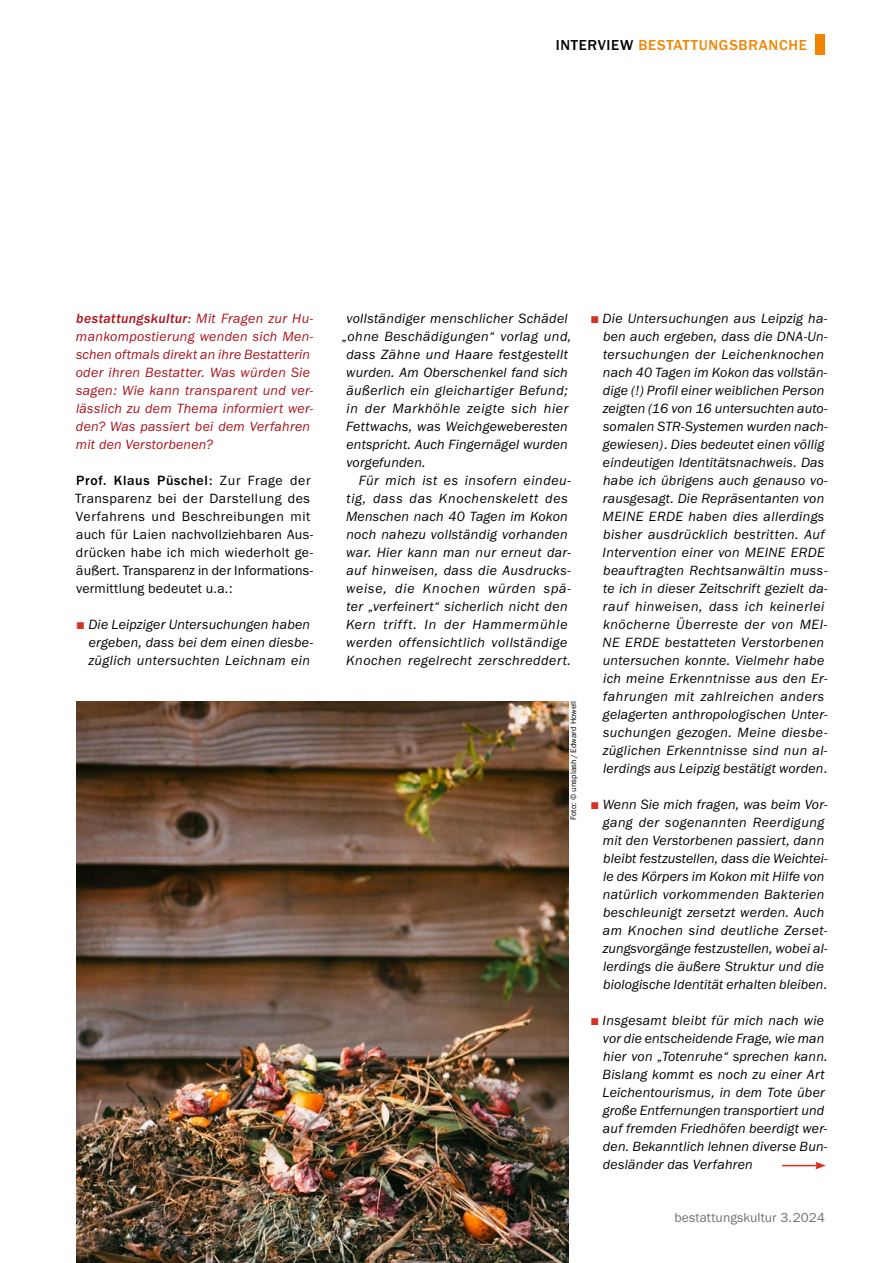
<style>
.page{position:relative;width:893px;height:1263px;background:#fff}
.page>*{position:absolute;margin:0;border:0;box-sizing:border-box;transform-origin:0 0}
.t1{font:500 15px "Franklin Gothic URW";letter-spacing:.045em;color:#f28400}
.t2{font:13.8px/18px "Franklin Gothic URW Boo Ita";letter-spacing:.02em;color:#000}
.t3{font:13.8px/18px "Franklin Gothic URW Boo Ita";letter-spacing:.02em;color:#ad101a}
.t4{font:13.8px/18px "Franklin Gothic URW Boo";letter-spacing:.025em;color:#000}
.t5{font:13.8px "Franklin Gothic URW Boo Ita";letter-spacing:.045em;color:#000}
.t6{font:13.8px "Franklin Gothic URW Boo Ita";letter-spacing:.04em;color:#000}
.t7{font:13.8px "Franklin Gothic URW Med Ita";letter-spacing:.03em;color:#ad101a}
.t8{font:500 13.8px "Franklin Gothic URW";letter-spacing:.05em;color:#000}
.t9{font:13.8px "Franklin Gothic URW Boo Ita";letter-spacing:.055em;color:#000}
.t10{font:13.8px "Franklin Gothic URW Boo Ita";letter-spacing:.06em;color:#000}
.t11{font:13.5px "Franklin Gothic URW Boo";letter-spacing:.01em;color:#6f7070}
.t12{font:8.25px "Franklin Gothic URW Boo";letter-spacing:.01em;color:#000}
.s1{color:#000}
.s2{font-family:"Franklin Gothic URW Boo Ita"}
.s3{font-family:"Franklin Gothic URW Boo";font-weight:400}
.s4{color:#d73121}
.s5{font-family:"Franklin Gothic URW Boo"}
</style>
<div class="page">
<img style="left:77px;top:701px;width:491px;height:562px">
<div style="left:816px;top:34px;width:9px;height:21px;background:#f28400"></div>
<hr style="left:782px;top:1165px;width:36px;height:1px;background:#d73121">
<svg style="left:815px;top:1162px;width:11px;height:7px"></svg>
<p class="t1" style="left:556px;top:35px;width:252px"><span class="s1">INTERVIEW</span> BESTATTUNGSBRANCHE</p>
<p class="t7" style="left:76px;top:310px;width:238px">bestattungskultur: <span class="s2">Mit Fragen zur Hu-</span></p>
<p class="t3" style="left:76px;top:327px;width:239px">mankompostierung wenden sich Men&shy;schen oftmals direkt an ihre Bestatterin oder ihren Bestatter. Was würden Sie sagen: Wie kann transparent und ver&shy;lässlich zu dem Thema informiert wer&shy;den? Was passiert bei dem Verfahren mit den Verstorbenen?</p>
<p class="t8" style="left:76px;top:472px;width:236px">Prof. Klaus Püschel: <span class="s3">Zur Frage der</span></p>
<p class="t4" style="left:75px;top:489px;width:240px">Transparenz bei der Darstellung des Verfahrens und Beschreibungen mit auch für Laien nachvollziehbaren Aus&shy;drücken habe ich mich wiederholt ge&shy;äußert. Transparenz in der Informations&shy;vermittlung bedeutet u.a.:</p>
<p class="t2" style="left:89px;top:615px;width:226px;text-indent:-12px"><span class="s4">■</span> Die Leipziger Untersuchungen haben ergeben, dass bei dem einen diesbe&shy;züglich untersuchten Leichnam ein</p>
<p class="t2" style="left:346px;top:309px;width:223px">vollständiger menschlicher Schädel</p>
<p class="t2" style="left:342px;top:327px;width:231px">„ohne Beschädigungen“ vorlag und,</p>
<p class="t2" style="left:346px;top:345px;width:223px">dass Zähne und Haare festgestellt</p>
<p class="t2" style="left:346px;top:363px;width:223px">wurden. Am Oberschenkel fand sich</p>
<p class="t2" style="left:346px;top:381px;width:223px">äußerlich ein gleichartiger Befund;</p>
<p class="t5" style="left:347px;top:400px;width:223px">in der Markhöhle zeigte sich hier</p>
<p class="t2" style="left:346px;top:417px;width:223px">Fettwachs, was Weichgeweberesten</p>
<p class="t2" style="left:346px;top:435px;width:223px">entspricht. Auch Fingernägel wurden</p>
<p class="t2" style="left:346px;top:453px;width:81px">vorgefunden.</p>
<p class="t5" style="left:359px;top:472px;width:214px">Für mich ist es insofern eindeu-</p>
<p class="t5" style="left:347px;top:490px;width:223px">tig, dass das Knochenskelett des</p>
<p class="t2" style="left:346px;top:507px;width:223px">Menschen nach 40 Tagen im Kokon</p>
<p class="t2" style="left:346px;top:525px;width:223px">noch nahezu vollständig vorhanden</p>
<p class="t2" style="left:346px;top:543px;width:226px">war. Hier kann man nur erneut dar-</p>
<p class="t2" style="left:346px;top:561px;width:226px">auf hinweisen, dass die Ausdrucks-</p>
<p class="t10" style="left:346px;top:580px;width:226px">weise, die Knochen würden spä-</p>
<p class="t2" style="left:347px;top:597px;width:223px">ter „verfeinert“ sicherlich nicht den</p>
<p class="t9" style="left:346px;top:616px;width:223px">Kern trifft. In der Hammermühle</p>
<p class="t6" style="left:346px;top:634px;width:223px">werden offensichtlich vollständige</p>
<p class="t6" style="left:346px;top:652px;width:226px">Knochen regelrecht zerschreddert.</p>
<p class="t12" style="left:568px;top:820px;width:121px;rotate:-90deg">Foto: © unsplash /Edward Howell</p>
<p class="t2" style="left:603px;top:309px;width:226px;text-indent:-11px"><span class="s4">■</span> Die Untersuchungen aus Leipzig ha&shy;ben auch ergeben, dass die DNA-Un&shy;tersuchungen der Leichenknochen nach 40 Tagen im Kokon das vollstän&shy;dige (!) Profil einer weiblichen Person zeigten (16 von 16 untersuchten auto&shy;somalen STR-Systemen wurden nach&shy;gewiesen). Dies bedeutet einen völlig eindeutigen Identitätsnachweis. Das habe ich übrigens auch genauso vo&shy;rausgesagt. Die Repräsentanten von MEINE ERDE haben dies allerdings bisher ausdrücklich bestritten. Auf Intervention einer von MEINE ERDE beauftragten Rechtsanwältin muss&shy;te ich in dieser Zeitschrift gezielt da&shy;rauf hinweisen, dass ich keinerlei knöcherne Überreste der von MEI-NE ERDE bestatteten Verstorbenen untersuchen konnte. Vielmehr habe ich meine Erkenntnisse aus den Er&shy;fahrungen mit zahlreichen anders gelagerten anthropologischen Unter&shy;suchungen gezogen. Meine diesbe&shy;züglichen Erkenntnisse sind nun al&shy;lerdings aus Leipzig bestätigt worden<span class="s5">.</span></p>
<p class="t2" style="left:603px;top:795px;width:226px;text-indent:-12px"><span class="s4">■</span> Wenn Sie mich fragen, was beim Vor&shy;gang der sogenannten Reerdigung mit den Verstorbenen passiert, dann bleibt festzustellen, dass die Weichtei&shy;le des Körpers im Kokon mit Hilfe von natürlich vorkommenden Bakterien beschleunigt zersetzt werden. Auch am Knochen sind deutliche Zerset&shy;zungsvorgänge festzustellen, wobei al&shy;lerdings die äußere Struktur und die biologische Identität erhalten bleiben<span class="s5">.</span></p>
<p class="t2" style="left:603px;top:1011px;width:226px;text-indent:-11px"><span class="s4">■</span> Insgesamt bleibt für mich nach wie vor die entscheidende Frage, wie man hier von „Totenruhe“ sprechen kann.<br>Bislang kommt es noch zu einer Art Leichentourismus, in dem Tote über große Entfernungen transportiert und auf fremden Friedhöfen beerdigt wer&shy;den. Bekanntlich lehnen diverse Bun&shy;desländer das Verfahren</p>
<p class="t11" style="left:674px;top:1209px;width:152px">bestattungskultur 3.2024</p>
</div>
